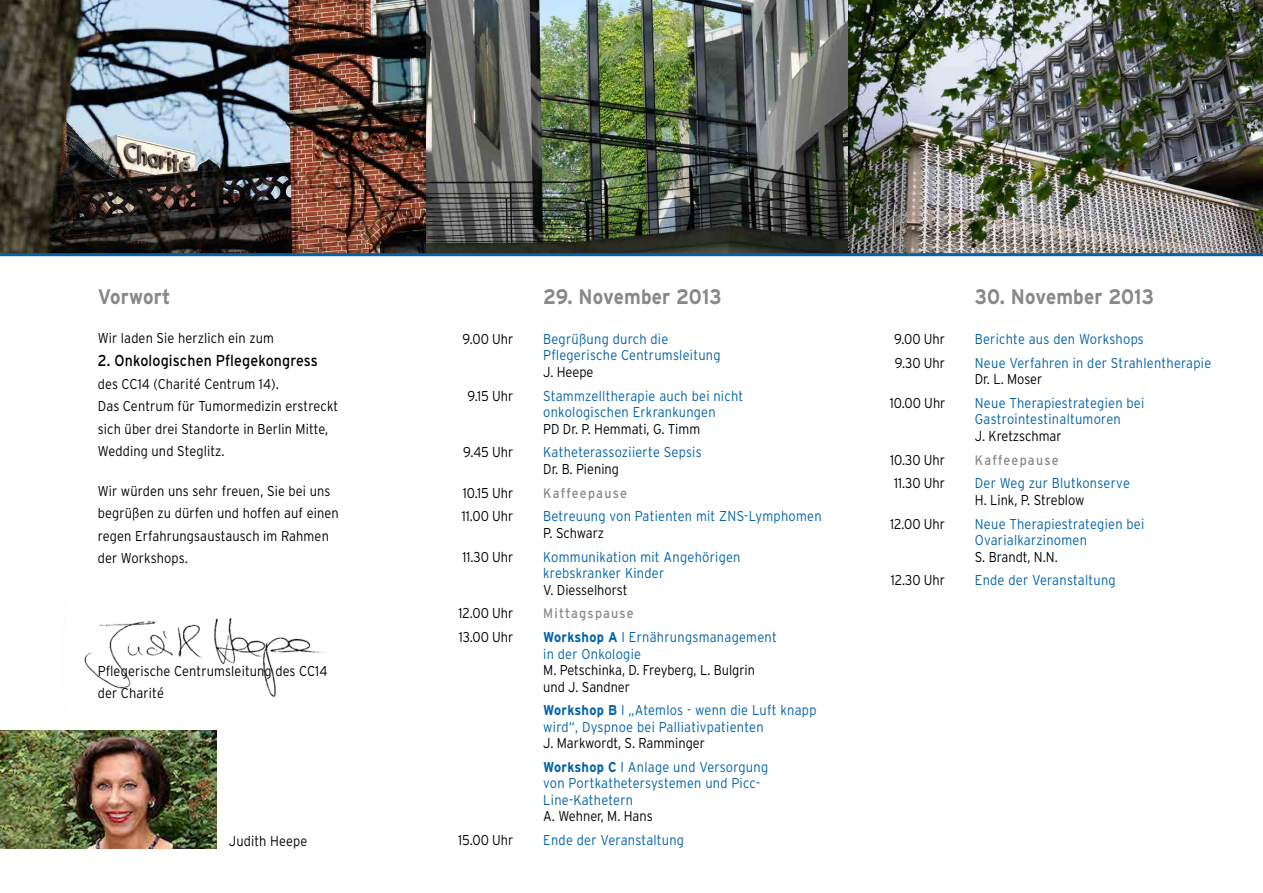
<style>
.page{position:relative;width:1263px;height:893px;background:#fff}
.page>*{position:absolute;margin:0;border:0;box-sizing:border-box;transform-origin:0 0}
.t1{font:700 21px "Interstate";letter-spacing:.01em;color:#87888a;scale:.9 1}
.t2{font:15.75px "Interstate";letter-spacing:.01em;color:#000;scale:.9 1}
.t3{font:300 14.25px/22.5px "Interstate";color:#000;scale:.9 1}
.t4{font:300 14.25px/16.5px "Interstate";letter-spacing:.02em;color:#0062a9;scale:.9 1}
.t5{font:13.8px "Interstate";letter-spacing:.1em;color:#87888a;scale:.9 1}
.s1{font-weight:700}
.s2{font-weight:700;color:#0062a9}
.s3{color:#0062a9}
</style>
<div class="page">
<img style="left:0;top:0;width:1263px;height:253px">
<img style="left:0;top:730px;width:216px;height:118px">
<img style="left:84px;top:618px;width:241px;height:79px">
<hr style="left:0;top:253px;width:1263px;height:3px;background:#0062a9">
<h1 class="t1" style="left:98px;top:285px;width:82px">Vorwort</h1>
<p class="t3" style="left:98px;top:327px;width:197px">Wir laden Sie herzlich ein zum</p>
<p class="t2" style="left:98px;top:352px;width:246px">2. Onkologischen Pflegekongress</p>
<p class="t3" style="left:98px;top:372px;width:269px">des CC14 (Charité Centrum 14).<br>Das Centrum für Tumormedizin erstreckt sich über drei Standorte in Berlin Mitte, Wedding und Steglitz.</p>
<p class="t3" style="left:98px;top:479px;width:269px">Wir würden uns sehr freuen, Sie bei uns begrüßen zu dürfen und hoffen auf einen regen Erfahrungsaustausch im Rahmen der Workshops.</p>
<p class="t3" style="left:98px;top:659px;width:257px">Pflegerische Centrumsleitung des CC14 der Charité</p>
<p class="t3" style="left:229px;top:829px;width:89px">Judith Heepe</p>
<h1 class="t1" style="left:543px;top:285px;width:200px">29. November 2013</h1>
<p class="t3" style="left:462px;top:327px;width:58px">9.00 Uhr</p>
<p class="t4" style="left:543px;top:330px;width:198px">Begrüßung durch die<br>Pflegerische Centrumsleitung</p>
<p class="t3" style="left:543px;top:360px;width:57px">J. Heepe</p>
<p class="t3" style="left:467px;top:384px;width:53px">9.15 Uhr</p>
<p class="t4" style="left:543px;top:387px;width:224px">Stammzelltherapie auch bei nicht onkologischen Erkrankungen</p>
<p class="t3" style="left:543px;top:417px;width:176px">PD Dr. P. Hemmati, G. Timm</p>
<p class="t3" style="left:463px;top:441px;width:57px">9.45 Uhr</p>
<p class="t4" style="left:543px;top:444px;width:178px">Katheterassoziierte Sepsis</p>
<p class="t3" style="left:543px;top:457px;width:86px">Dr. B. Piening</p>
<p class="t3" style="left:463px;top:481px;width:58px">10.15 Uhr</p>
<p class="t5" style="left:543px;top:485px;width:94px">Kaffeepause</p>
<p class="t3" style="left:462px;top:505px;width:59px">11.00 Uhr</p>
<p class="t4" style="left:543px;top:508px;width:311px">Betreuung von Patienten mit ZNS-Lymphomen</p>
<p class="t3" style="left:543px;top:521px;width:69px">P. Schwarz</p>
<p class="t3" style="left:462px;top:545px;width:58px">11.30 Uhr</p>
<p class="t4" style="left:543px;top:548px;width:221px">Kommunikation mit Angehörigen krebskranker Kinder</p>
<p class="t3" style="left:543px;top:578px;width:95px">V. Diesselhorst</p>
<p class="t3" style="left:458px;top:602px;width:63px">12.00 Uhr</p>
<p class="t5" style="left:543px;top:606px;width:102px">Mittagspause</p>
<p class="t3" style="left:459px;top:626px;width:62px">13.00 Uhr</p>
<p class="t4" style="left:543px;top:629px;width:261px"><span class="s1">Workshop A</span> I Ernährungsmanagement in der Onkologie</p>
<p class="t3" style="left:543px;top:662px;width:237px;line-height:16.5px">M. Petschinka, D. Freyberg, L. Bulgrin und J. Sandner</p>
<p class="t4" style="left:543px;top:702px;width:305px"><span class="s1">Workshop B</span> I „Atemlos - wenn die Luft knapp wird“, Dyspnoe bei Palliativpatienten</p>
<p class="t3" style="left:543px;top:731px;width:251px;line-height:23.7px">J. Markwordt, S. Ramminger<br><span class="s2">Workshop C</span> <span class="s3">I Anlage und Versorgung</span></p>
<p class="t4" style="left:543px;top:775px;width:243px">von Portkathetersystemen und Picc-<br>Line-Kathetern</p>
<p class="t3" style="left:543px;top:805px;width:123px">A. Wehner, M. Hans</p>
<p class="t3" style="left:458px;top:829px;width:63px">15.00 Uhr</p>
<p class="t4" style="left:543px;top:832px;width:158px">Ende der Veranstaltung</p>
<h1 class="t1" style="left:975px;top:285px;width:200px">30. November 2013</h1>
<p class="t3" style="left:894px;top:327px;width:58px">9.00 Uhr</p>
<p class="t4" style="left:975px;top:330px;width:189px">Berichte aus den Workshops</p>
<p class="t3" style="left:895px;top:351px;width:57px">9.30 Uhr</p>
<p class="t4" style="left:975px;top:354px;width:264px">Neue Verfahren in der Strahlentherapie</p>
<p class="t3" style="left:975px;top:368px;width:76px">Dr. L. Moser</p>
<p class="t3" style="left:890px;top:391px;width:63px">10.00 Uhr</p>
<p class="t4" style="left:975px;top:394px;width:190px">Neue Therapiestrategien bei<br>Gastrointestinaltumoren</p>
<p class="t3" style="left:975px;top:424px;width:98px">J. Kretzschmar</p>
<p class="t3" style="left:890px;top:448px;width:63px">10.30 Uhr</p>
<p class="t5" style="left:975px;top:452px;width:94px">Kaffeepause</p>
<p class="t3" style="left:894px;top:472px;width:58px">11.30 Uhr</p>
<p class="t4" style="left:975px;top:475px;width:174px">Der Weg zur Blutkonserve</p>
<p class="t3" style="left:975px;top:488px;width:123px">H. Link, P. Streblow</p>
<p class="t3" style="left:890px;top:512px;width:63px">12.00 Uhr</p>
<p class="t4" style="left:975px;top:515px;width:190px">Neue Therapiestrategien bei<br>Ovarialkarzinomen</p>
<p class="t3" style="left:975px;top:545px;width:94px">S. Brandt, N.N.</p>
<p class="t3" style="left:891px;top:569px;width:62px">12.30 Uhr</p>
<p class="t4" style="left:975px;top:572px;width:158px">Ende der Veranstaltung</p>
</div>
